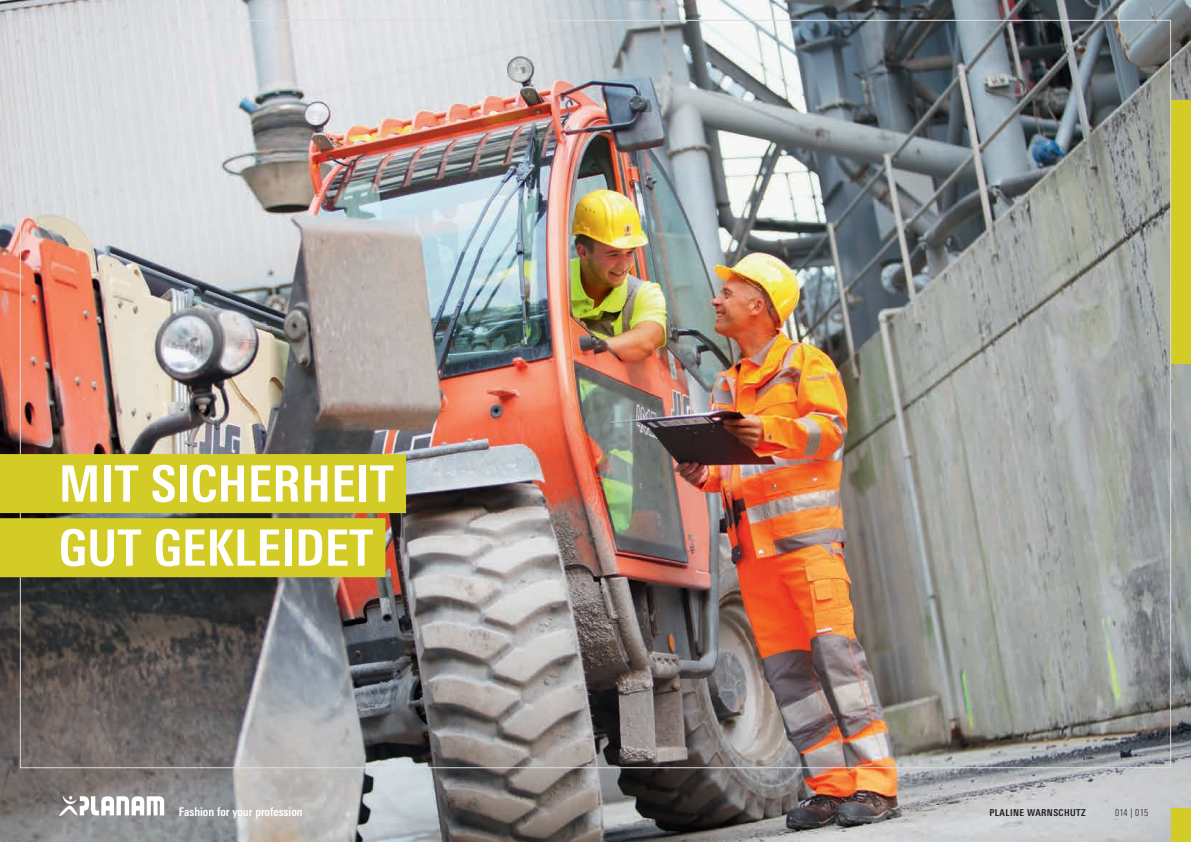
<style>
.page{position:relative;width:1191px;height:842px;background:#fff}
.page>*{position:absolute;margin:0;border:0;box-sizing:border-box;transform-origin:0 0}
.t1{font:700 condensed 50px/64.1px "Univers Next Pro";letter-spacing:.005em;color:#fff}
.t2{font:700 condensed 12px "Univers Next Pro";color:#fff}
.t3{font:700 condensed 9.5px "Univers Next Pro";letter-spacing:.04em;color:#231f20}
.t4{font:300 condensed 9.5px "Univers Next Pro";letter-spacing:.025em;color:#231f20}
</style>
<div class="page">
<img style="left:0;top:0;width:1191px;height:842px">
<div style="left:1171px;top:100px;width:20px;height:263px;background:#d4cc26"></div>
<div style="left:1171px;top:808px;width:20px;height:34px;background:#d4cc26"></div>
<div style="left:0;top:454px;width:406px;height:59px;background:#d4cc26"></div>
<div style="left:0;top:518px;width:385px;height:59px;background:#d4cc26"></div>
<svg style="left:59px;top:795px;width:105px;height:21px"></svg>
<p class="t1" style="left:59px;top:451px;width:336px">MIT SICHERHEIT<br>GUT GEKLEIDET</p>
<p class="t2" style="left:179px;top:804px;width:125px">Fashion for your profession</p>
<p class="t3" style="left:989px;top:806px;width:98px">PLALINE WARNSCHUTZ</p>
<p class="t4" style="left:1115px;top:807px;width:35px">014 | 015</p>
</div>
